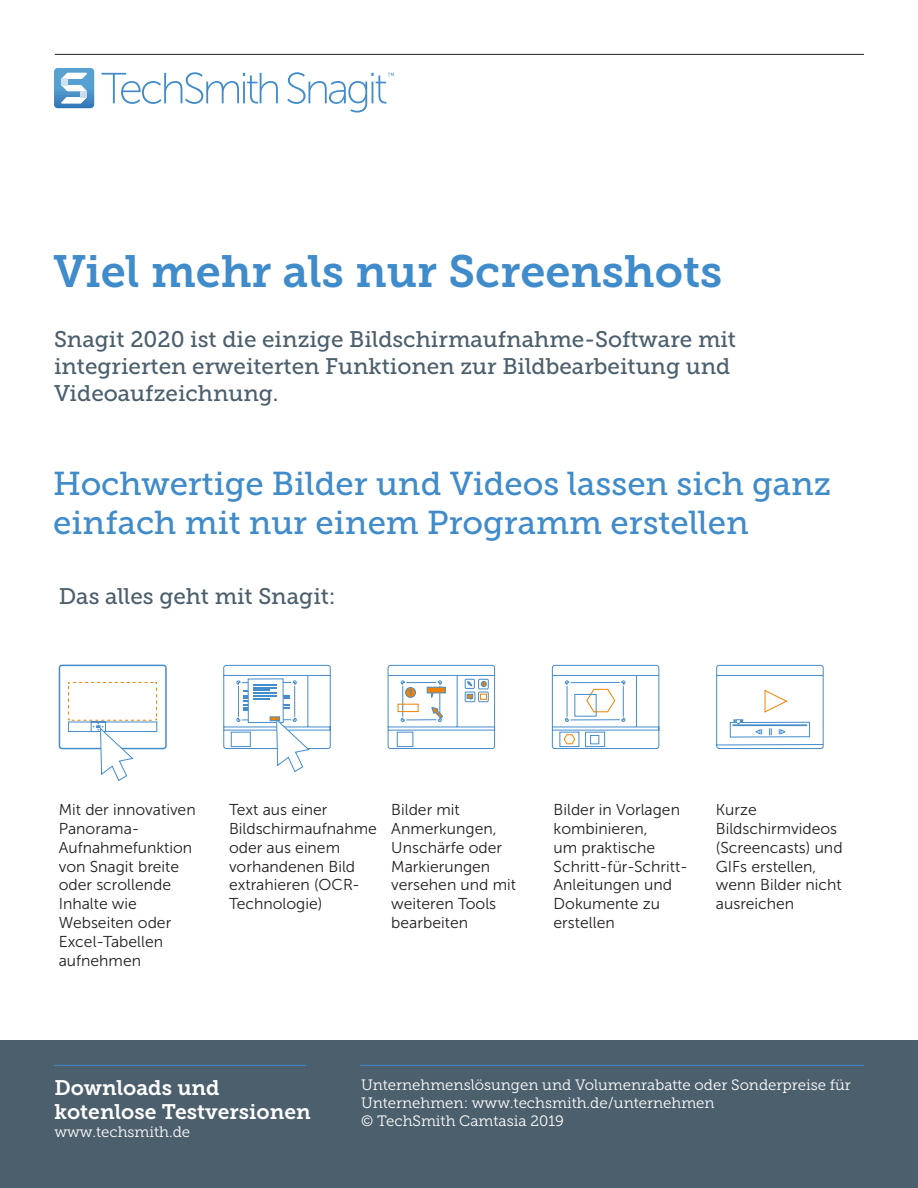
<style>
.page{position:relative;width:918px;height:1188px;background:#fff}
.page>*{position:absolute;margin:0;border:0;box-sizing:border-box;transform-origin:0 0}
.t1{font:45px "Museo Slab 700";color:#408bca}
.t2{font:33px/39.6px "Museo Slab 500";color:#408bca}
.t3{font:22.5px/27px "Museo Slab 500";color:#4c5f6c}
.t4{font:21px "Museo Slab 700";color:#fff}
.t5{font:15.75px/18.9px "Museo Sans 300";color:#231f20}
.t6{font:15px/18px "Museo Slab 300";color:#fff}
</style>
<div class="page">
<div style="left:0;top:1040px;width:918px;height:148px;background:#4c5f6c"></div>
<svg style="left:54px;top:68px;width:40px;height:40px"></svg>
<svg style="left:102px;top:72px;width:176px;height:32px"></svg>
<svg style="left:287px;top:72px;width:107px;height:41px"></svg>
<hr style="left:55px;top:54px;width:809px;height:1px;background:#231f20">
<hr style="left:360px;top:1065px;width:504px;height:1px;background:#408bca">
<hr style="left:54px;top:1065px;width:252px;height:1px;background:#408bca">
<div style="left:59px;top:665px;width:108px;height:84px;border:2px solid #458ccc;border-radius:2px"></div>
<svg style="left:68px;top:682px;width:90px;height:99px"></svg>
<svg style="left:223px;top:665px;width:108px;height:108px"></svg>
<svg style="left:387px;top:665px;width:108px;height:84px"></svg>
<svg style="left:552px;top:665px;width:108px;height:84px"></svg>
<svg style="left:716px;top:665px;width:108px;height:84px"></svg>
<p class="t1" style="left:54px;top:246px;width:670px">Viel mehr als nur Screenshots</p>
<p class="t3" style="left:54px;top:326px;width:684px">Snagit 2020 ist die einzige Bildschirmaufnahme-Software mit integrierten erweiterten Funktionen zur Bildbearbeitung und<br>Videoaufzeichnung.</p>
<p class="t2" style="left:53px;top:464px;width:780px">Hochwertige Bilder und Videos lassen sich ganz einfach mit nur einem Programm erstellen</p>
<p class="t3" style="left:59px;top:583px;width:278px">Das alles geht mit Snagit:</p>
<p class="t5" style="left:59px;top:800px;width:138px">Mit der innovativen<br>Panorama-<br>Aufnahmefunktion von Snagit breite oder scrollende<br>Inhalte wie<br>Webseiten oder<br>Excel-Tabellen aufnehmen</p>
<p class="t5" style="left:229px;top:800px;width:149px">Text aus einer<br>Bildschirmaufnahme oder aus einem vorhandenen Bild extrahieren (OCR-<br>Technologie)</p>
<p class="t5" style="left:391px;top:800px;width:126px">Bilder mit<br>Anmerkungen,<br>Unschärfe oder<br>Markierungen versehen und mit weiteren Tools bearbeiten</p>
<p class="t5" style="left:554px;top:800px;width:136px">Bilder in Vorlagen kombinieren,<br>um praktische<br>Schritt-für-Schritt-<br>Anleitungen und<br>Dokumente zu erstellen</p>
<p class="t5" style="left:716px;top:800px;width:128px">Kurze<br>Bildschirmvideos (Screencasts) und<br>GIFs erstellen, wenn Bilder nicht ausreichen</p>
<p class="t4" style="left:54px;top:1075px;width:167px">Downloads und</p>
<p class="t4" style="left:54px;top:1099px;width:258px">kotenlose Testversionen</p>
<p class="t6" style="left:54px;top:1123px;width:137px">www.techsmith.de</p>
<p class="t6" style="left:361px;top:1076px;width:491px">Unternehmenslösungen und Volumenrabatte oder Sonderpreise für<br>Unternehmen: www.techsmith.de/unternehmen</p>
<p class="t6" style="left:361px;top:1112px;width:204px">© TechSmith Camtasia 2019</p>
</div>
